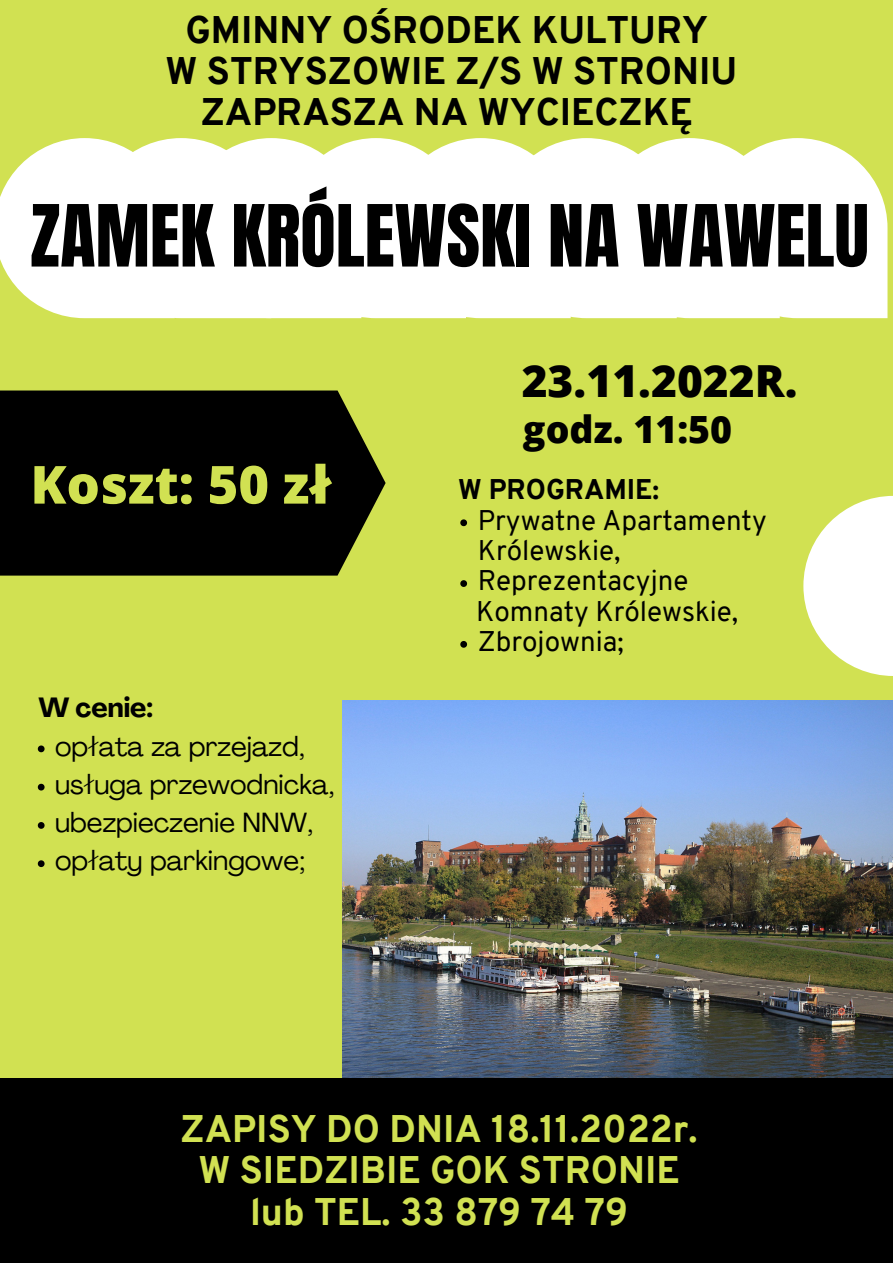
<style>
.page{position:relative;width:893px;height:1263px;background:#d1e152}
.page>*{position:absolute;margin:0;border:0;box-sizing:border-box;transform-origin:0 0}
.t1{font:72.75px "Anton";color:#000}
.t2{font:800 52.5px "Open Sans";color:#d1e152}
.t3{font:800 44.25px "Open Sans";color:#000}
.t4{font:800 37.5px/41.1px "Overpass";color:#000;text-align:center}
.t5{font:800 37.5px/41.1px "Overpass";color:#d1e152;text-align:center}
.t6{font:800 37.5px "Open Sans";color:#000}
.t7{font:27.75px/30.4px "Overpass";color:#000}
.t8{font:800 27.75px "Overpass";color:#000}
.t9{font:27.38px/38.2px "Agrandir";color:#000}
.t10{font:700 27.38px "Agrandir";color:#000}
</style>
<div class="page">
<svg style="left:803px;top:496px;width:90px;height:180px"></svg>
<img style="left:342px;top:700px;width:551px;height:378px">
<div style="left:0;top:1078px;width:893px;height:185px;background:#000"></div>
<div style="left:0;top:390px;width:385px;height:185px;background:#000"></div>
<div style="left:0;top:138px;width:887px;height:180px;background:#fff"></div>
<svg style="left:460px;top:519px;width:7px;height:7px"></svg>
<svg style="left:460px;top:580px;width:7px;height:7px"></svg>
<svg style="left:460px;top:641px;width:7px;height:7px"></svg>
<svg style="left:38px;top:745px;width:7px;height:7px"></svg>
<svg style="left:38px;top:784px;width:7px;height:6px"></svg>
<svg style="left:38px;top:822px;width:7px;height:7px"></svg>
<svg style="left:38px;top:860px;width:7px;height:7px"></svg>
<h3 class="t4" style="left:166px;top:13px;width:573px">GMINNY OŚRODEK KULTURY<br>W STRYSZOWIE Z/S W STRONIU<br>ZAPRASZA NA WYCIECZKĘ</h3>
<h1 class="t1" style="left:30px;top:184px;width:840px">ZAMEK KRÓLEWSKI NA WAWELU</h1>
<h3 class="t3" style="left:522px;top:350px;width:277px">23.11.2022R.</h3>
<h2 class="t2" style="left:30px;top:447px;width:302px">Koszt: 50 zł</h2>
<p class="t10" style="left:38px;top:697px;width:116px">W cenie:</p>
<p class="t9" style="left:55px;top:730px;width:281px">opłata za przejazd, usługa przewodnicka, ubezpieczenie NNW, opłaty parkingowe;</p>
<h3 class="t6" style="left:523px;top:403px;width:211px">godz. 11:50</h3>
<p class="t8" style="left:458px;top:478px;width:202px">W PROGRAMIE:</p>
<p class="t7" style="left:478px;top:507px;width:290px">Prywatne Apartamenty<br>Królewskie,<br>Reprezentacyjne</p>
<p class="t7" style="left:478px;top:629px;width:147px">Zbrojownia;</p>
<p class="t7" style="left:476px;top:598px;width:263px">Komnaty Królewskie,</p>
<h3 class="t5" style="left:181px;top:1112px;width:518px">ZAPISY DO DNIA 18.11.2022r.<br>W SIEDZIBIE GOK STRONIE lub TEL. 33 879 74 79</h3>
</div>
